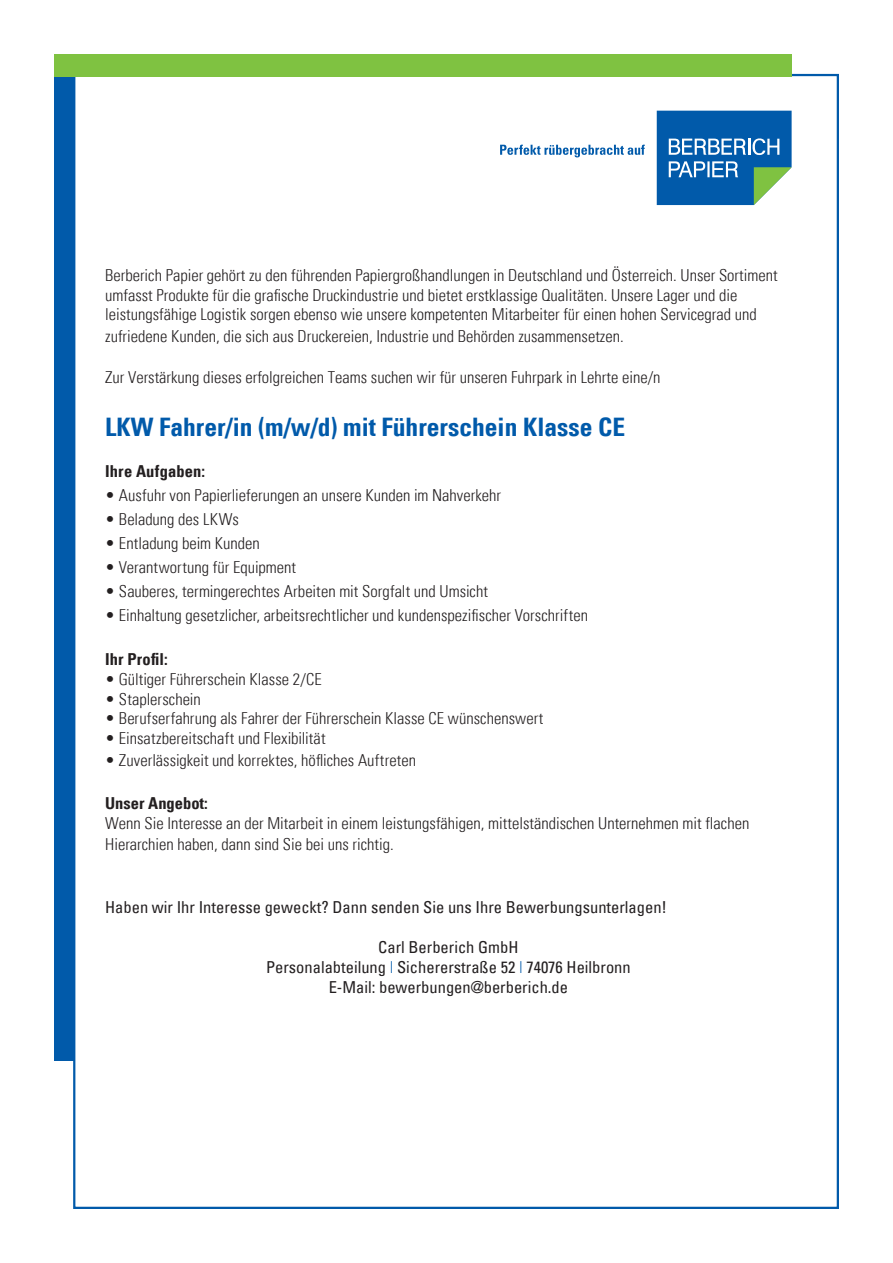
<style>
.page{position:relative;width:893px;height:1263px;background:#fff}
.page>*{position:absolute;margin:0;border:0;box-sizing:border-box;transform-origin:0 0}
.t1{font:700 condensed 25.5px "Univers";color:#015aaa}
.t2{font:300 condensed 16.5px/19.8px "Univers";color:#231f20}
.t3{font:condensed 16.5px/19.8px "Univers";color:#231f20;text-align:center}
.t4{font:700 condensed 16.5px "Univers";letter-spacing:.005em;color:#231f20}
.s1{font-weight:300;color:#015aaa}
</style>
<div class="page">
<div style="left:54px;top:76px;width:19px;height:985px;background:#015aaa"></div>
<div style="left:54px;top:54px;width:738px;height:22px;background:#7fc241"></div>
<svg style="left:500px;top:145px;width:145px;height:12px"></svg>
<svg style="left:657px;top:111px;width:135px;height:94px;background:#2d78b1"></svg>
<p class="t2" style="left:105px;top:266px;width:674px">Berberich Papier gehört zu den führenden Papiergroßhandlungen in Deutschland und Österreich. Unser Sortiment umfasst Produkte für die grafische Druckindustrie und bietet erstklassige Qualitäten. Unsere Lager und die leistungsfähige Logistik sorgen ebenso wie unsere kompetenten Mitarbeiter für einen hohen Servicegrad und</p>
<p class="t2" style="left:105px;top:327px;width:520px">zufriedene Kunden, die sich aus Druckereien, Industrie und Behörden zusammensetzen.</p>
<p class="t2" style="left:105px;top:369px;width:557px">Zur Verstärkung dieses erfolgreichen Teams suchen wir für unseren Fuhrpark in Lehrte eine/n</p>
<h1 class="t1" style="left:105px;top:415px;width:521px">LKW Fahrer/in (m/w/d) mit Führerschein Klasse CE</h1>
<p class="t4" style="left:105px;top:464px;width:101px">Ihre Aufgaben:</p>
<p class="t2" style="left:105px;top:486px;width:397px">• Ausfuhr von Papierlieferungen an unsere Kunden im Nahverkehr</p>
<p class="t2" style="left:105px;top:510px;width:135px">• Beladung des LKWs</p>
<p class="t2" style="left:105px;top:534px;width:156px">• Entladung beim Kunden</p>
<p class="t2" style="left:105px;top:558px;width:192px">• Verantwortung für Equipment</p>
<p class="t2" style="left:105px;top:583px;width:384px">• Sauberes, termingerechtes Arbeiten mit Sorgfalt und Umsicht</p>
<p class="t2" style="left:105px;top:607px;width:484px">• Einhaltung gesetzlicher, arbeitsrechtlicher und kundenspezifischer Vorschriften</p>
<p class="t4" style="left:105px;top:652px;width:64px">Ihr Profil:</p>
<p class="t2" style="left:105px;top:670px;width:218px">• Gültiger Führerschein Klasse 2/CE</p>
<p class="t2" style="left:105px;top:690px;width:97px">• Staplerschein</p>
<p class="t2" style="left:105px;top:710px;width:440px">• Berufserfahrung als Fahrer der Führerschein Klasse CE wünschenswert</p>
<p class="t2" style="left:105px;top:730px;width:222px">• Einsatzbereitschaft und Flexibilität</p>
<p class="t2" style="left:105px;top:751px;width:312px">• Zuverlässigkeit und korrektes, höfliches Auftreten</p>
<p class="t4" style="left:105px;top:796px;width:104px">Unser Angebot:</p>
<p class="t2" style="left:105px;top:813px;width:646px;line-height:21.6px">Wenn Sie Interesse an der Mitarbeit in einem leistungsfähigen, mittelständischen Unternehmen mit flachen<br>Hierarchien haben, dann sind Sie bei uns richtig.</p>
<p class="t3" style="left:105px;top:899px;width:563px">Haben wir Ihr Interesse geweckt? Dann senden Sie uns Ihre Bewerbungsunterlagen!</p>
<p class="t3" style="left:266px;top:938px;width:366px">Carl Berberich GmbH<br>Personalabteilung <span class="s1">|</span> Sichererstraße 52 <span class="s1">|</span> 74076 Heilbronn<br>E-Mail: bewerbungen@berberich.de</p>
</div>
